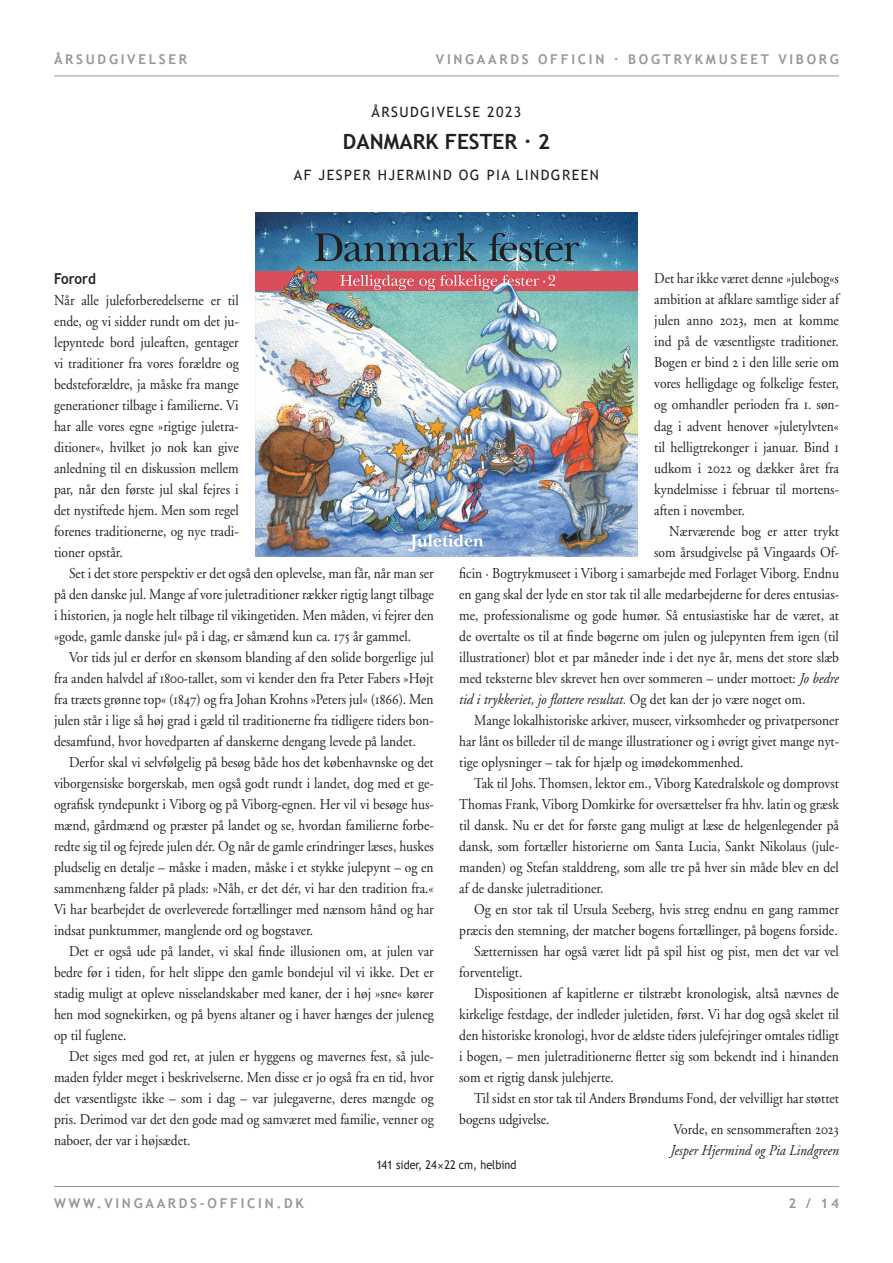
<style>
.page{position:relative;width:893px;height:1263px;background:#fff}
.page>*{position:absolute;margin:0;border:0;box-sizing:border-box;transform-origin:0 0}
.rubrik{font:700 21px "Trebuchet MS";color:#231f20}
.tekst_med_indryk{font:15px/21px "Adobe Garamond";color:#231f20;text-align:justify;scale:.9 1}
.tekst_uden_indryk{font:15px/21px "Adobe Garamond";color:#231f20;text-align:justify;scale:.9 1}
.tekst_med_indryk-2{font:italic 15px "Adobe Garamond";color:#231f20;scale:.9 1}
.mellemrubrik{font:700 15px "Trebuchet MS";color:#231f20;scale:.9 1}
.forfatter{font:14.25px "Trebuchet MS";letter-spacing:.1em;color:#231f20}
.manchet{font:14.25px "Trebuchet MS";letter-spacing:.1em;color:#231f20}
.t1{font:700 13.5px "Trebuchet MS";letter-spacing:.2em;color:#95979a}
.info{font:12px "Trebuchet MS";color:#231f20;scale:.9 1}
.s1{font-family:"Adobe Garamond Regular SC"}
.s2{font-style:italic}
.s3{font-style:normal}
</style>
<div class="page">
<hr style="left:54px;top:1186px;width:785px;height:1px;background:#95979a">
<hr style="left:54px;top:76px;width:785px;height:1px;background:#95979a">
<img style="left:256px;top:213px;width:381px;height:343px">
<p class="t1" style="left:54px;top:51px;width:135px">ÅRSUDGIVELSER</p>
<p class="t1" style="left:436px;top:51px;width:404px">VINGAARDS OFFICIN · BOGTRYKMUSEET VIBORG</p>
<p class="manchet" style="left:372px;top:103px;width:151px">ÅRSUDGIVELSE 2023</p>
<p class="rubrik" style="left:343px;top:129px;width:209px">DANMARK FESTER · 2</p>
<p class="forfatter" style="left:294px;top:167px;width:306px">AF JESPER HJERMIND OG PIA LINDGREEN</p>
<p class="mellemrubrik" style="left:54px;top:269px;width:48px">Forord</p>
<p class="tekst_uden_indryk" style="left:54px;top:290px;width:207px">Når alle juleforberedelserne er til ende, og vi sidder rundt om det ju&shy;lepyntede bord juleaften, gentager vi traditioner fra vores forældre og bedsteforældre, ja måske fra mange generationer tilbage i familierne. Vi har alle vores egne »rigtige juletra&shy;ditioner«, hvilket jo nok kan give anledning til en diskussion mellem par, når den første jul skal fejres i det nystiftede hjem. Men som regel forenes traditionerne, og nye tradi&shy;tioner opstår.</p>
<p class="tekst_med_indryk" style="left:54px;top:563px;width:423px;text-indent:15px">Set i det store perspektiv er det også den oplevelse, man får, når man ser på den danske jul. Mange af vore juletraditioner rækker rigtig langt tilbage i historien, ja nogle helt tilbage til vikingetiden. Men måden, vi fejrer den »gode, gamle danske jul« på i dag, er såmænd kun ca. <span class="s1">175</span> år gammel.</p>
<p class="tekst_med_indryk" style="left:54px;top:647px;width:423px;text-indent:15px">Vor tids jul er derfor en skønsom blanding af den solide borgerlige jul fra anden halvdel af <span class="s1">1800</span>-tallet, som vi kender den fra Peter Fabers »Højt fra træets grønne top« (<span class="s1">1847</span>) og fra Johan Krohns »Peters jul« (<span class="s1">1866</span>). Men julen står i lige så høj grad i gæld til traditionerne fra tidligere tiders bon&shy;desamfund, hvor hovedparten af danskerne dengang levede på landet.</p>
<p class="tekst_med_indryk" style="left:54px;top:752px;width:423px;text-indent:15px">Derfor skal vi selvfølgelig på besøg både hos det københavnske og det viborgensiske borgerskab, men også godt rundt i landet, dog med et ge&shy;ografisk tyndepunkt i Viborg og på Viborg-egnen. Her vil vi besøge hus&shy;mænd, gårdmænd og præster på landet og se, hvordan familierne forbe&shy;redte sig til og fejrede julen dér. Og når de gamle erindringer læses, huskes pludselig en detalje – måske i maden, måske i et stykke julepynt – og en sammenhæng falder på plads: »Nåh, er det dér, vi har den tradition fra.« Vi har bearbejdet de overleverede fortællinger med nænsom hånd og har indsat punktummer, manglende ord og bogstaver.</p>
<p class="tekst_med_indryk" style="left:54px;top:941px;width:423px;text-indent:15px">Det er også ude på landet, vi skal finde illusionen om, at julen var bedre før i tiden, for helt slippe den gamle bondejul vil vi ikke. Det er stadig muligt at opleve nisselandskaber med kaner, der i høj »sne« kører hen mod sognekirken, og på byens altaner og i haver hænges der juleneg op til fuglene.</p>
<p class="tekst_med_indryk" style="left:54px;top:1046px;width:423px;text-indent:15px">Det siges med god ret, at julen er hyggens og mavernes fest, så jule&shy;maden fylder meget i beskrivelserne. Men disse er jo også fra en tid, hvor det væsentligste ikke – som i dag – var julegaverne, deres mængde og pris. Derimod var det den gode mad og samværet med familie, venner og naboer, der var i højsædet.</p>
<p class="tekst_uden_indryk" style="left:654px;top:269px;width:207px">Det har ikke været denne »julebog«s ambition at afklare samtlige sider af julen anno <span class="s1">2023</span>, men at komme ind på de væsentligste traditioner.<br>Bogen er bind <span class="s1">2</span> i den lille serie om vores helligdage og folkelige fester, og omhandler perioden fra <span class="s1">1</span>. søn&shy;dag i advent henover »juletylvten« til helligtrekonger i januar. Bind <span class="s1">1 </span>udkom i <span class="s1">2022</span> og dækker året fra kyndelmisse i februar til mortens&shy;aften i november.</p>
<p class="tekst_med_indryk" style="left:669px;top:521px;width:190px">Nærværende bog er atter trykt</p>
<p class="tekst_med_indryk" style="left:654px;top:542px;width:207px">som årsudgivelse på Vingaards Of-</p>
<p class="tekst_med_indryk" style="left:459px;top:563px;width:423px">ficin · Bogtrykmuseet i Viborg i samarbejde med Forlaget Viborg. Endnu</p>
<p class="tekst_med_indryk" style="left:459px;top:584px;width:423px">en gang skal der lyde en stor tak til alle medarbejderne for deres entusias-</p>
<p class="tekst_med_indryk" style="left:459px;top:605px;width:423px">me, professionalisme og gode humør. Så entusiastiske har de været, at</p>
<p class="tekst_med_indryk" style="left:459px;top:626px;width:423px">de overtalte os til at finde bøgerne om julen og julepynten frem igen (til</p>
<p class="tekst_med_indryk" style="left:459px;top:647px;width:423px">illustrationer) blot et par måneder inde i det nye år, mens det store slæb</p>
<p class="tekst_med_indryk" style="left:459px;top:668px;width:423px">med teksterne blev skrevet hen over sommeren – under mottoet: <span class="s2">Jo bedre</span></p>
<p class="tekst_med_indryk-2" style="left:459px;top:691px;width:386px">tid i trykkeriet, jo flottere resultat. <span class="s3">Og det kan der jo være noget om.</span></p>
<p class="tekst_med_indryk" style="left:459px;top:710px;width:423px;text-indent:15px">Mange lokalhistoriske arkiver, museer, virksomheder og privatpersoner har lånt os billeder til de mange illustrationer og i øvrigt givet mange nyt&shy;tige oplysninger – tak for hjælp og imødekommenhed.</p>
<p class="tekst_med_indryk" style="left:459px;top:773px;width:423px;text-indent:15px">Tak til Johs. Thomsen, lektor em., Viborg Katedralskole og domprovst Thomas Frank, Viborg Domkirke for oversættelser fra hhv. latin og græsk til dansk. Nu er det for første gang muligt at læse de helgenlegender på dansk, som fortæller historierne om Santa Lucia, Sankt Nikolaus (jule&shy;manden) og Stefan stalddreng, som alle tre på hver sin måde blev en del af de danske juletraditioner.</p>
<p class="tekst_med_indryk" style="left:459px;top:899px;width:423px;text-align:right">Og en stor tak til Ursula Seeberg, hvis streg endnu en gang rammer præcis den stemning, der matcher bogens fortællinger, på bogens forside.</p>
<p class="tekst_med_indryk" style="left:459px;top:941px;width:423px;text-indent:15px">Sætternissen har også været lidt på spil hist og pist, men det var vel forventeligt.</p>
<p class="tekst_med_indryk" style="left:459px;top:983px;width:423px;text-indent:15px">Dispositionen af kapitlerne er tilstræbt kronologisk, altså nævnes de kirkelige festdage, der indleder juletiden, først. Vi har dog også skelet til den historiske kronologi, hvor de ældste tiders julefejringer omtales tidligt i bogen, – men juletraditionerne fletter sig som bekendt ind i hinanden som et rigtig dansk julehjerte.</p>
<p class="tekst_med_indryk" style="left:459px;top:1088px;width:423px;text-indent:15px">Til sidst en stor tak til Anders Brøndums Fond, der velvilligt har støttet bogens udgivelse.</p>
<p class="tekst_med_indryk" style="left:673px;top:1119px;width:185px">Vorde, en sensommeraften <span class="s1">2023</span></p>
<p class="tekst_med_indryk-2" style="left:670px;top:1142px;width:189px">Jesper Hjermind og Pia Lindgreen</p>
<p class="info" style="left:376px;top:1158px;width:157px">141 sider, 24 22 cm, helbind</p>
<p class="t1" style="left:54px;top:1195px;width:251px">WWW.VINGAARDS-OFFICIN.DK</p>
<p class="t1" style="left:788px;top:1195px;width:52px">2 / 14</p>
</div>
